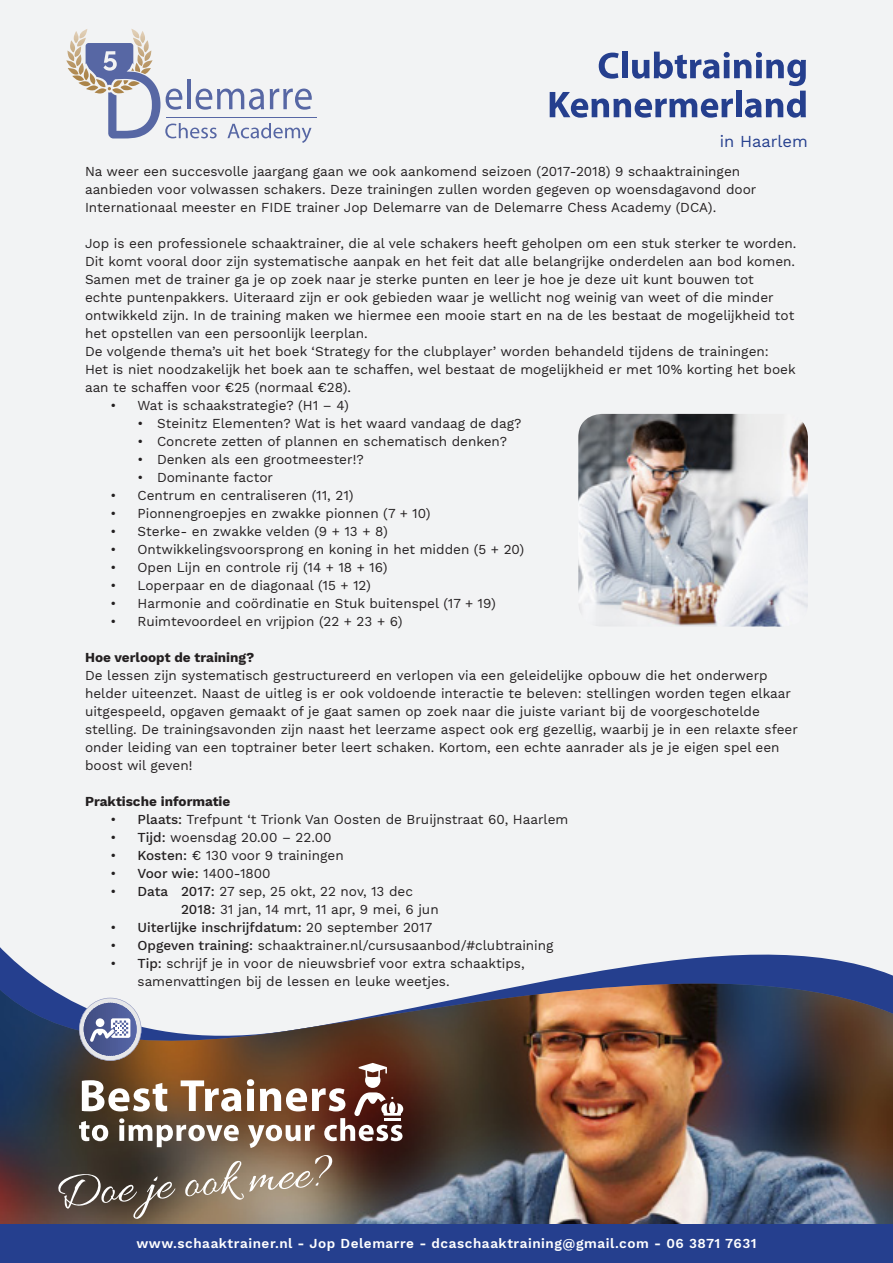
<style>
.page{position:relative;width:893px;height:1263px;background:#f2f3f4}
.page>*{position:absolute;margin:0;border:0;box-sizing:border-box;transform-origin:0 0}
.t1{font:700 52.5px/39px "Myriad Arabic";color:#253f8e;text-align:right}
.t2{font:51.15px "Allura";color:#fff}
.t3{font:16.5px "Work Sans";color:#253f8e}
.t4{font:13.5px/18px "Work Sans";color:#231f20}
.t5{font:600 13.5px "Work Sans";letter-spacing:.04em;color:#fff}
.t6{font:700 13.5px "Work Sans";color:#231f20}
.t7{font:500 13.5px "Work Sans";color:#231f20}
.s1{font-weight:500}
.s2{font-weight:400}
</style>
<div class="page">
<img style="left:0;top:950px;width:893px;height:275px">
<svg style="left:79px;top:1121px;width:29px;height:20px"></svg>
<svg style="left:119px;top:1118px;width:120px;height:29px"></svg>
<svg style="left:82px;top:1080px;width:85px;height:31px"></svg>
<svg style="left:181px;top:1080px;width:60px;height:31px"></svg>
<svg style="left:247px;top:1063px;width:156px;height:85px"></svg>
<hr style="left:167px;top:117px;width:150px;height:1px;background:#5767a4">
<svg style="left:66px;top:29px;width:246px;height:114px"></svg>
<div style="left:0;top:1225px;width:893px;height:38px;background:#253f8e"></div>
<svg style="left:79px;top:998px;width:62px;height:63px"></svg>
<img style="left:578px;top:414px;width:230px;height:212px">
<h1 class="t1" style="left:547px;top:41px;width:262px">Clubtraining<br>Kennermerland</h1>
<p class="t3" style="left:720px;top:132px;width:90px">in Haarlem</p>
<p class="t4" style="left:85px;top:163px;width:673px">Na weer een succesvolle jaargang gaan we ook aankomend seizoen (2017-2018) 9 schaaktrainingen aanbieden voor volwassen schakers. Deze trainingen zullen worden gegeven op woensdagavond door<br>Internationaal meester en FIDE trainer Jop Delemarre van de Delemarre Chess Academy (DCA).</p>
<p class="t4" style="left:85px;top:235px;width:713px">Jop is een professionele schaaktrainer, die al vele schakers heeft geholpen om een stuk sterker te worden.<br>Dit komt vooral door zijn systematische aanpak en het feit dat alle belangrijke onderdelen aan bod komen.<br>Samen met de trainer ga je op zoek naar je sterke punten en leer je hoe je deze uit kunt bouwen tot<br>echte puntenpakkers. Uiteraard zijn er ook gebieden waar je wellicht nog weinig van weet of die minder ontwikkeld zijn. In de training maken we hiermee een mooie start en na de les bestaat de mogelijkheid tot het opstellen van een persoonlijk leerplan.<br>De volgende thema’s uit het boek ‘Strategy for the clubplayer’ worden behandeld tijdens de trainingen:<br>Het is niet noodzakelijk het boek aan te schaffen, wel bestaat de mogelijkheid er met 10% korting het boek aan te schaffen voor €25 (normaal €28).</p>
<p class="t4" style="left:111px;top:397px;width:240px">• Wat is schaakstrategie? (H1 – 4)</p>
<p class="t4" style="left:138px;top:415px;width:385px">• Steinitz Elementen? Wat is het waard vandaag de dag?</p>
<p class="t4" style="left:138px;top:433px;width:371px">• Concrete zetten of plannen en schematisch denken?</p>
<p class="t4" style="left:138px;top:451px;width:228px">• Denken als een grootmeester!?</p>
<p class="t4" style="left:138px;top:469px;width:137px">• Dominante factor</p>
<p class="t4" style="left:111px;top:487px;width:245px">• Centrum en centraliseren (11, 21)</p>
<p class="t4" style="left:111px;top:505px;width:321px">• Pionnengroepjes en zwakke pionnen (7 + 10)</p>
<p class="t4" style="left:111px;top:523px;width:279px">• Sterke- en zwakke velden (9 + 13 + 8)</p>
<p class="t4" style="left:111px;top:541px;width:415px">• Ontwikkelingsvoorsprong en koning in het midden (5 + 20)</p>
<p class="t4" style="left:111px;top:559px;width:278px">• Open Lijn en controle rij (14 + 18 + 16)</p>
<p class="t4" style="left:111px;top:577px;width:262px">• Loperpaar en de diagonaal (15 + 12)</p>
<p class="t4" style="left:111px;top:595px;width:387px">• Harmonie and coördinatie en Stuk buitenspel (17 + 19)</p>
<p class="t4" style="left:111px;top:613px;width:293px">• Ruimtevoordeel en vrijpion (22 + 23 + 6)</p>
<p class="t6" style="left:85px;top:650px;width:171px">Hoe verloopt de training?</p>
<p class="t4" style="left:85px;top:667px;width:714px">De lessen zijn systematisch gestructureerd en verlopen via een geleidelijke opbouw die het onderwerp helder uiteenzet. Naast de uitleg is er ook voldoende interactie te beleven: stellingen worden tegen elkaar uitgespeeld, opgaven gemaakt of je gaat samen op zoek naar die juiste variant bij de voorgeschotelde stelling. De trainingsavonden zijn naast het leerzame aspect ook erg gezellig, waarbij je in een relaxte sfeer onder leiding van een toptrainer beter leert schaken. Kortom, een echte aanrader als je je eigen spel een boost wil geven!</p>
<p class="t6" style="left:85px;top:794px;width:147px">Praktische informatie</p>
<p class="t4" style="left:111px;top:811px;width:459px">• <span class="s1">Plaats:</span> Trefpunt ‘t Trionk Van Oosten de Bruijnstraat 60, Haarlem</p>
<p class="t4" style="left:111px;top:829px;width:222px">• <span class="s1">Tijd:</span> woensdag 20.00 – 22.00</p>
<p class="t4" style="left:111px;top:847px;width:235px">• <span class="s1">Kosten:</span> € 130 voor 9 trainingen</p>
<p class="t4" style="left:111px;top:865px;width:162px">• <span class="s1">Voor wie:</span> 1400-1800</p>
<p class="t4" style="left:181px;top:883px;width:259px;text-indent:-70px">• <span class="s1">Data 2017:</span> 27 sep, 25 okt, 22 nov, 13 dec<br><span class="s1">2018:</span> 31 jan, 14 mrt, 11 apr, 9 mei, 6 jun</p>
<p class="t7" style="left:111px;top:920px;width:323px"><span class="s2">•</span> Uiterlijke inschrijfdatum: <span class="s2">20 september 2017</span></p>
<p class="t4" style="left:111px;top:937px;width:445px">• <span class="s1">Opgeven training:</span> schaaktrainer.nl/cursusaanbod/#clubtraining</p>
<p class="t4" style="left:138px;top:955px;width:389px;text-indent:-27px">• <span class="s1">Tip:</span> schrijf je in voor de nieuwsbrief voor extra schaaktips, samenvattingen bij de lessen en leuke weetjes.</p>
<h2 class="t2" style="left:52px;top:1166px;width:281px;rotate:-5deg">Doe je ook mee?</h2>
<p class="t5" style="left:136px;top:1235px;width:622px">www.schaaktrainer.nl - Jop Delemarre - dcaschaaktraining@gmail.com - 06 3871 7631</p>
</div>
